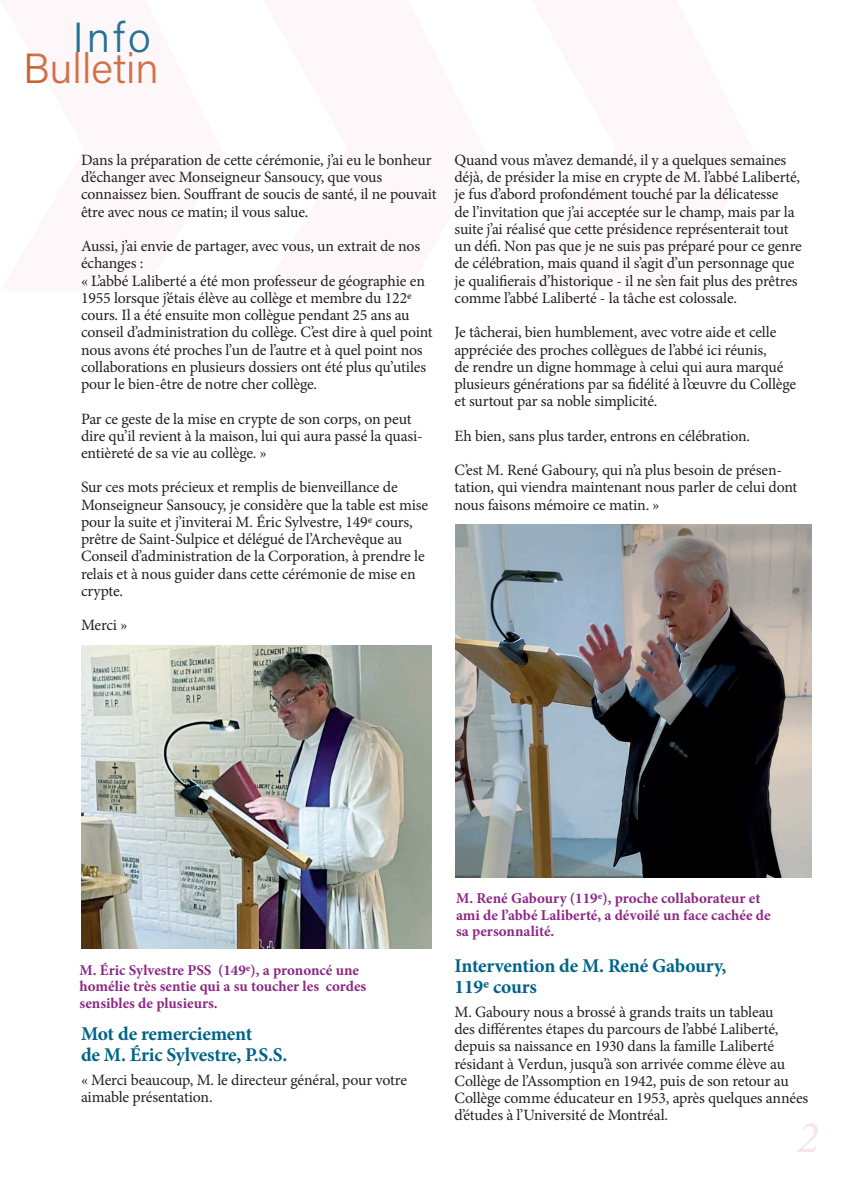
<style>
.page{position:relative;width:864px;height:1188px;background:#fff}
.page>*{position:absolute;margin:0;border:0;box-sizing:border-box;transform-origin:0 0}
.t1{font:italic 45px "Minion Pro";color:#f9e6ec}
.t2{font:42.15px "Acumin Variable Concept";color:#cb612c}
.t3{font:42.15px "Acumin Variable Concept";color:#006387}
.t4{font:700 19.5px/21px "Minion Pro";letter-spacing:-.01em;color:#006387}
.t5{font:15.75px/17.2px "Minion Pro";letter-spacing:-.015em;color:#231f20}
.t6{font:700 15px/16.5px "Minion Pro";color:#8c2885}
</style>
<div class="page">
<img style="left:81px;top:646px;width:351px;height:303px">
<img style="left:456px;top:525px;width:355px;height:353px">
<h2 class="t3" style="left:73px;top:9px;width:80px">Info</h2>
<h2 class="t2" style="left:23px;top:40px;width:137px">Bulletin</h2>
<p class="t5" style="left:81px;top:151px;width:357px">Dans la préparation de cette cérémonie, j’ai eu le bonheur d’échanger avec Monseigneur Sansoucy, que vous connaissez bien. Souffrant de soucis de santé, il ne pouvait être avec nous ce matin; il vous salue.</p>
<p class="t5" style="left:81px;top:237px;width:353px">Aussi, j’ai envie de partager, avec vous, un extrait de nos échanges :<br>« L’abbé Laliberté a été mon professeur de géographie en 1955 lorsque j’étais élève au collège et membre du 122e cours. Il a été ensuite mon collègue pendant 25 ans au conseil d’administration du collège. C’est dire à quel point nous avons été proches l’un de l’autre et à quel point nos collaborations en plusieurs dossiers ont été plus qu’utiles pour le bien-être de notre cher collège.</p>
<p class="t5" style="left:81px;top:410px;width:343px">Par ce geste de la mise en crypte de son corps, on peut dire qu’il revient à la maison, lui qui aura passé la quasi&shy;entièreté de sa vie au collège. »</p>
<p class="t5" style="left:81px;top:479px;width:349px">Sur ces mots précieux et remplis de bienveillance de Monseigneur Sansoucy, je considère que la table est mise pour la suite et j’inviterai M. Éric Sylvestre, 149e cours, prêtre de Saint-Sulpice et délégué de l’Archevêque au Conseil d’administration de la Corporation, à prendre le relais et à nous guider dans cette cérémonie de mise en crypte.</p>
<p class="t5" style="left:81px;top:617px;width:48px">Merci »</p>
<p class="t5" style="left:454px;top:151px;width:349px">Quand vous m’avez demandé, il y a quelques semaines déjà, de présider la mise en crypte de M. l’abbé Laliberté, je fus d’abord profondément touché par la délicatesse<br>de l’invitation que j’ai acceptée sur le champ, mais par la suite j’ai réalisé que cette présidence représenterait tout un défi. Non pas que je ne suis pas préparé pour ce genre de célébration, mais quand il s’agit d’un personnage que je qualifierais d’historique - il ne s’en fait plus des prêtres comme l’abbé Laliberté - la tâche est colossale.</p>
<p class="t5" style="left:454px;top:324px;width:343px">Je tâcherai, bien humblement, avec votre aide et celle appréciée des proches collègues de l’abbé ici réunis,<br>de rendre un digne hommage à celui qui aura marqué plusieurs générations par sa fidélité à l’œuvre du Collège et surtout par sa noble simplicité.</p>
<p class="t5" style="left:454px;top:419px;width:329px;line-height:34.5px">Eh bien, sans plus tarder, entrons en célébration.<br>C’est M. René Gaboury, qui n’a plus besoin de présen-</p>
<p class="t5" style="left:454px;top:479px;width:344px">tation, qui viendra maintenant nous parler de celui dont nous faisons mémoire ce matin. »</p>
<p class="t6" style="left:80px;top:961px;width:288px">M. Éric Sylvestre PSS (149e), a prononcé une homélie très sentie qui a su toucher les cordes sensibles de plusieurs.</p>
<p class="t4" style="left:81px;top:1023px;width:208px">Mot de remerciement<br>de M. Éric Sylvestre, P.S.S.</p>
<p class="t5" style="left:81px;top:1071px;width:328px">« Merci beaucoup, M. le directeur général, pour votre aimable présentation.</p>
<p class="t6" style="left:456px;top:890px;width:316px">M. René Gaboury (119e), proche collaborateur et ami de l’abbé Laliberté, a dévoilé un face cachée de sa personnalité.</p>
<p class="t4" style="left:454px;top:955px;width:274px">Intervention de M. René Gaboury,<br>119e cours</p>
<p class="t5" style="left:454px;top:1003px;width:355px">M. Gaboury nous a brossé à grands traits un tableau<br>des différentes étapes du parcours de l’abbé Laliberté, depuis sa naissance en 1930 dans la famille Laliberté résidant à Verdun, jusqu’à son arrivée comme élève au Collège de l’Assomption en 1942, puis de son retour au Collège comme éducateur en 1953, après quelques années d’études à l’Université de Montréal.</p>
<h1 class="t1" style="left:797px;top:1107px;width:23px">2</h1>
</div>
